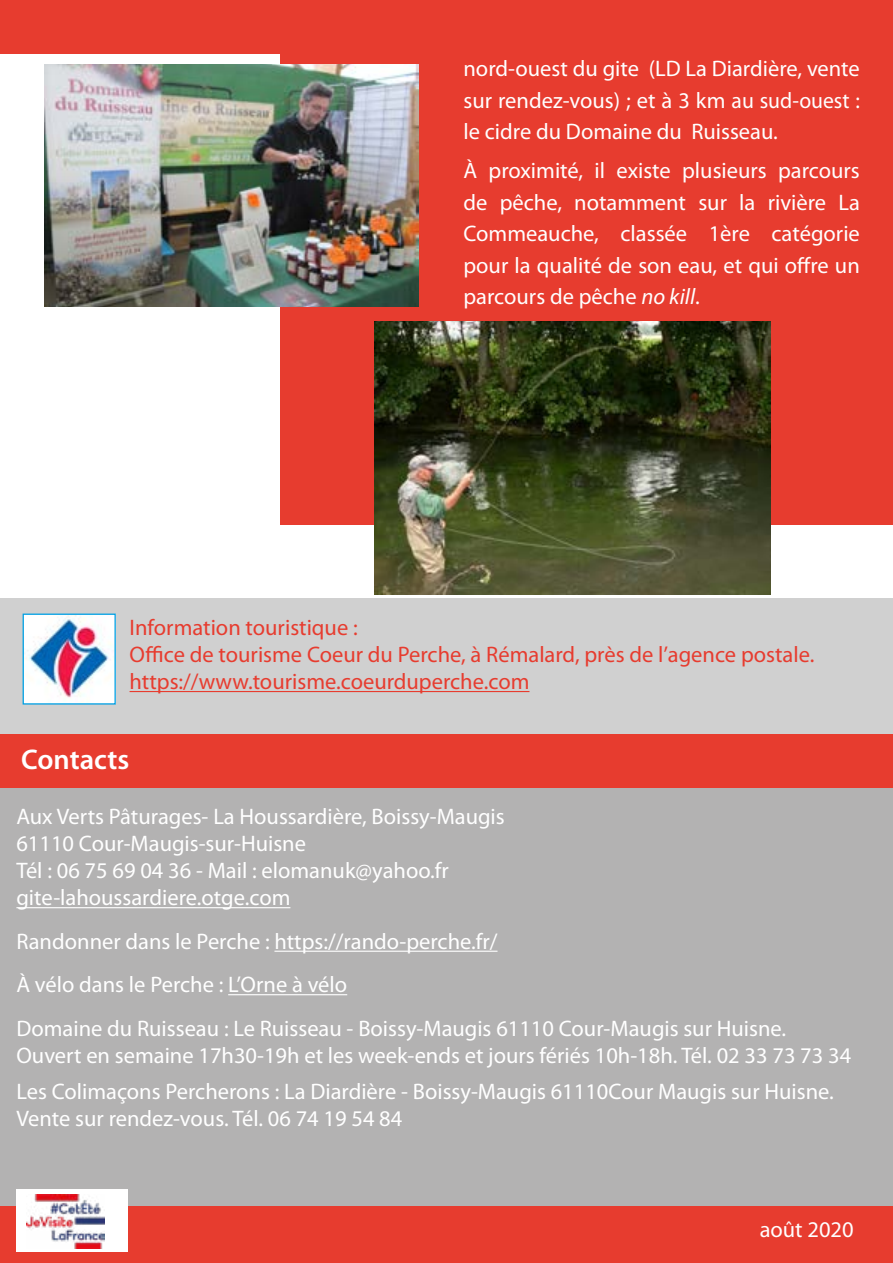
<style>
.page{position:relative;width:893px;height:1263px;background:#fff}
.page>*{position:absolute;margin:0;border:0;box-sizing:border-box;transform-origin:0 0}
.t1{font:600 28.5px "Myriad Pro";color:#fff}
.t2{font:22.5px/31.5px "Myriad Pro";color:#fff}
.t3{font:22.5px/27px "Myriad Pro";color:#e73c2f}
.s1{font-style:italic}
</style>
<div class="page">
<div style="left:281px;top:54px;width:612px;height:470px;background:#e73c2f"></div>
<div style="left:0;top:787px;width:893px;height:419px;background:#b3b2b2"></div>
<div style="left:0;top:734px;width:893px;height:53px;background:#e73c2f"></div>
<div style="left:0;top:598px;width:893px;height:136px;background:#d0d0d0"></div>
<img style="left:25px;top:615px;width:89px;height:87px">
<div style="left:23px;top:613px;width:93px;height:91px;border:1px solid #009fe3"></div>
<div style="left:0;top:0;width:893px;height:54px;background:#e73c2f"></div>
<div style="left:0;top:1207px;width:893px;height:56px;background:#e73c2f"></div>
<hr style="left:16px;top:907px;width:274px;height:1px;background:#fff">
<hr style="left:274px;top:951px;width:223px;height:1px;background:#fff">
<hr style="left:228px;top:994px;width:119px;height:1px;background:#fff">
<div style="left:16px;top:1189px;width:111px;height:62px;background:#fff"></div>
<img style="left:26px;top:1195px;width:78px;height:53px">
<img style="left:374px;top:321px;width:397px;height:273px">
<img style="left:45px;top:64px;width:374px;height:243px">
<hr style="left:130px;top:691px;width:399px;height:1px;background:#e73c2f">
<p class="t2" style="left:463px;top:53px;width:398px;text-align:justify">nord-ouest du gite (LD La Diardière, vente sur rendez-vous) ; et à 3 km au sud-ouest : le cidre du Domaine du Ruisseau.</p>
<p class="t2" style="left:463px;top:155px;width:398px;text-align:justify">À proximité, il existe plusieurs parcours de pêche, notamment sur la rivière La Commeauche, classée 1ère catégorie pour la qualité de son eau, et qui offre un parcours de pêche <span class="s1">no kill</span>.</p>
<p class="t3" style="left:130px;top:614px;width:686px">Information touristique :<br>Office de tourisme Coeur du Perche, à Rémalard, près de l’agence postale. https://www.tourisme.coeurduperche.com</p>
<p class="t1" style="left:21px;top:741px;width:110px">Contacts</p>
<p class="t2" style="left:16px;top:803px;width:490px;line-height:27px">Aux Verts Pâturages- La Houssardière, Boissy-Maugis 61110 Cour-Maugis-sur-Huisne<br>Tél : 06 75 69 04 36 - Mail : elomanuk@yahoo.fr gite-lahoussardiere.otge.com</p>
<p class="t2" style="left:16px;top:919px;width:771px;line-height:43.5px">Randonner dans le Perche : https://rando-perche.fr/<br>À vélo dans le Perche : L’Orne à vélo<br>Domaine du Ruisseau : Le Ruisseau - Boissy-Maugis 61110 Cour-Maugis sur Huisne.</p>
<p class="t2" style="left:16px;top:1037px;width:836px;line-height:36px">Ouvert en semaine 17h30-19h et les week-ends et jours fériés 10h-18h. Tél. 02 33 73 73 34<br>Les Colimaçons Percherons : La Diardière - Boissy-Maugis 61110Cour Maugis sur Huisne.</p>
<p class="t2" style="left:16px;top:1102px;width:387px">Vente sur rendez-vous. Tél. 06 74 19 54 84</p>
<p class="t2" style="left:760px;top:1214px;width:95px">août 2020</p>
</div>
